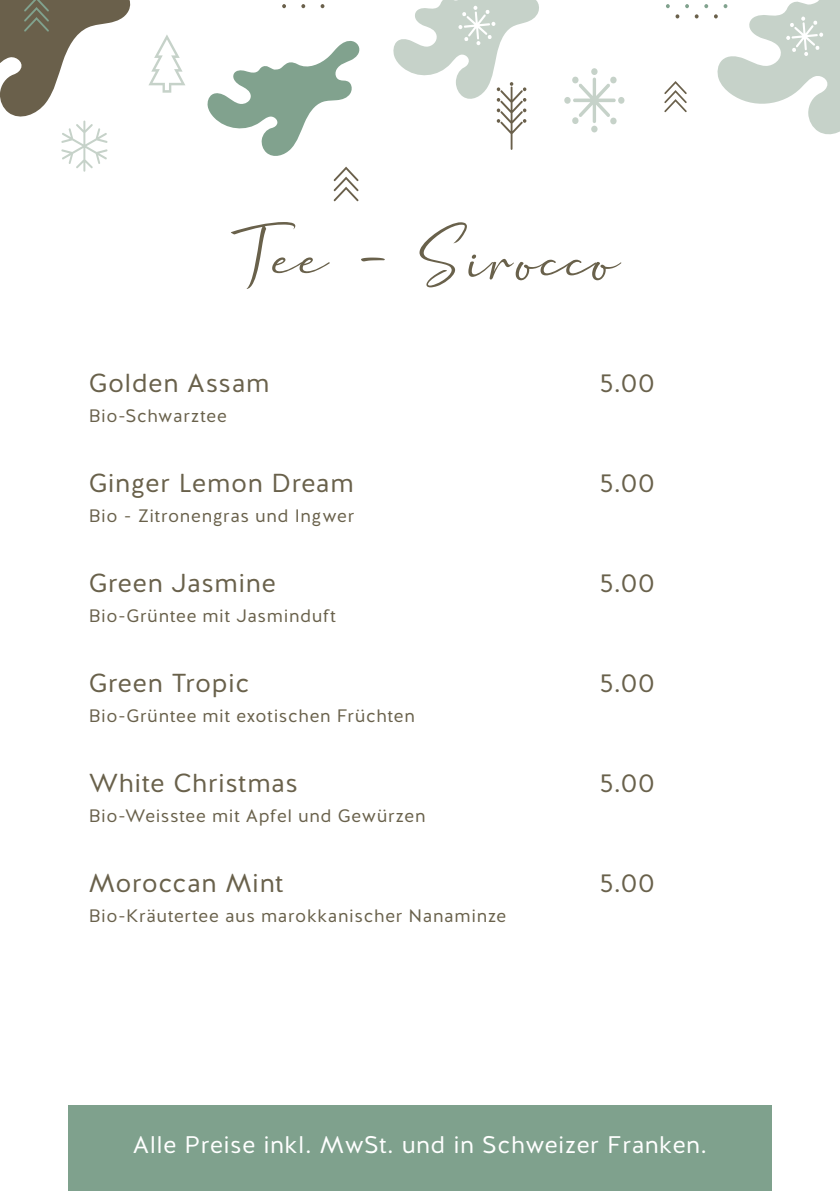
<style>
.page{position:relative;width:840px;height:1191px;background:#fff}
.page>*{position:absolute;margin:0;border:0;box-sizing:border-box;transform-origin:0 0}
.Titel_Script{font:72px "Marthin Slant";letter-spacing:.02em;color:#69614b}
.Text{font:26px "Halis R";letter-spacing:.025em;color:#69614b}
.t1{font:24px "Halis R";letter-spacing:.02em;color:#fff}
.Text_klein{font:18px "Halis R";letter-spacing:.04em;color:#69614b}
</style>
<div class="page">
<div style="left:68px;top:1106px;width:703px;height:85px;background:#7fa18d"></div>
<svg style="left:207px;top:41px;width:153px;height:115px"></svg>
<svg style="left:664px;top:81px;width:22px;height:31px"></svg>
<svg style="left:333px;top:167px;width:25px;height:34px"></svg>
<svg style="left:564px;top:68px;width:60px;height:64px"></svg>
<svg style="left:393px;top:0;width:146px;height:150px"></svg>
<svg style="left:149px;top:35px;width:36px;height:58px"></svg>
<svg style="left:685px;top:4px;width:3px;height:4px"></svg>
<svg style="left:666px;top:4px;width:3px;height:4px"></svg>
<svg style="left:675px;top:14px;width:4px;height:4px"></svg>
<svg style="left:694px;top:14px;width:4px;height:4px"></svg>
<svg style="left:714px;top:0;width:125px;height:135px"></svg>
<svg style="left:282px;top:4px;width:4px;height:4px"></svg>
<svg style="left:301px;top:4px;width:4px;height:4px"></svg>
<svg style="left:320px;top:4px;width:4px;height:4px"></svg>
<svg style="left:0;top:0;width:131px;height:172px"></svg>
<p class="Titel_Script" style="left:222px;top:205px;width:398px">Tee - Sirocco</p>
<p class="Text" style="left:89px;top:366px;width:182px">Golden Assam</p>
<p class="Text" style="left:599px;top:366px;width:57px">5.00</p>
<p class="Text_klein" style="left:89px;top:404px;width:139px">Bio-Schwarztee</p>
<p class="Text" style="left:89px;top:466px;width:266px">Ginger Lemon Dream</p>
<p class="Text" style="left:599px;top:466px;width:57px">5.00</p>
<p class="Text_klein" style="left:89px;top:504px;width:267px">Bio - Zitronengras und Ingwer</p>
<p class="Text" style="left:89px;top:566px;width:188px">Green Jasmine</p>
<p class="Text" style="left:599px;top:566px;width:57px">5.00</p>
<p class="Text_klein" style="left:89px;top:604px;width:249px">Bio-Grüntee mit Jasminduft</p>
<p class="Text" style="left:89px;top:666px;width:162px">Green Tropic</p>
<p class="Text" style="left:599px;top:666px;width:57px">5.00</p>
<p class="Text_klein" style="left:89px;top:704px;width:327px">Bio-Grüntee mit exotischen Früchten</p>
<p class="Text" style="left:89px;top:766px;width:211px">White Christmas</p>
<p class="Text" style="left:599px;top:766px;width:57px">5.00</p>
<p class="Text_klein" style="left:89px;top:804px;width:338px">Bio-Weisstee mit Apfel und Gewürzen</p>
<p class="Text" style="left:89px;top:866px;width:196px">Moroccan Mint</p>
<p class="Text" style="left:599px;top:866px;width:57px">5.00</p>
<p class="Text_klein" style="left:89px;top:904px;width:419px">Bio-Kräutertee aus marokkanischer Nanaminze</p>
<h3 class="t1" style="left:133px;top:1129px;width:575px">Alle Preise inkl. MwSt. und in Schweizer Franken.</h3>
</div>
